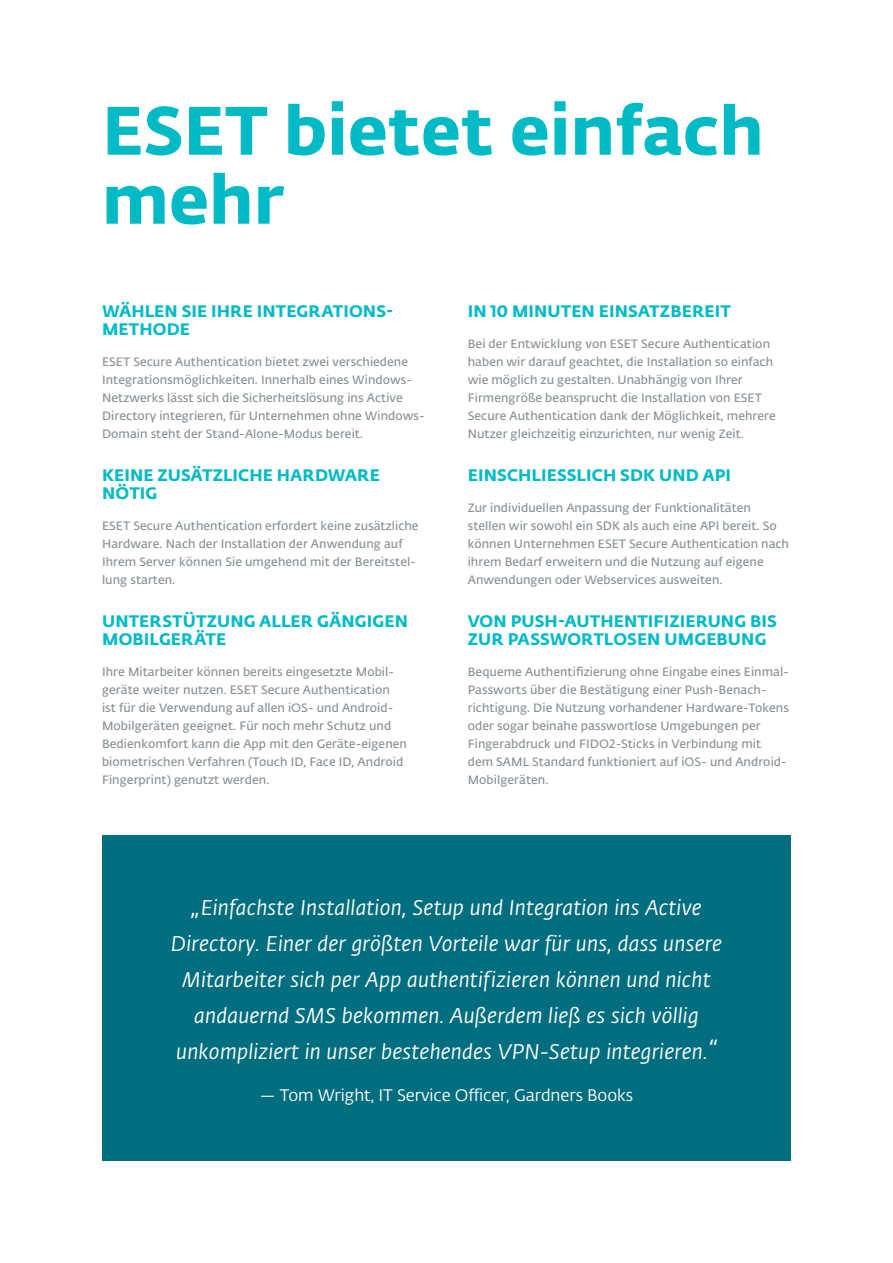
<style>
.page{position:relative;width:893px;height:1263px;background:#fff}
.page>*{position:absolute;margin:0;border:0;box-sizing:border-box;transform-origin:0 0}
.t1{font:67.5px/69px "Fedra Sans Alt Pro Bold LF";letter-spacing:.005em;color:#00bac6}
.t2{font:21px/36px "Fedra Sans Alt Pro Book Italic LF";letter-spacing:.01em;color:#fff;text-align:center}
.t3{font:16.5px/18px "Fedra Sans Alt Pro Bold LF";letter-spacing:.01em;color:#00bac6}
.t4{font:16.5px "Fedra Sans Alt Pro Book LF";letter-spacing:-.005em;color:#fff}
.t5{font:12px/18px "Fedra Sans Alt Pro Demi LF";letter-spacing:.005em;color:#879197}
.s1{font-size:25.5px}
</style>
<div class="page">
<div style="left:102px;top:835px;width:689px;height:326px;background:#006e7e"></div>
<h1 class="t1" style="left:102px;top:91px;width:663px">ESET bietet einfach mehr</h1>
<h3 class="t3" style="left:102px;top:301px;width:293px">WÄHLEN SIE IHRE INTEGRATIONS-<br>METHODE</h3>
<p class="t5" style="left:102px;top:352px;width:324px">ESET Secure Authentication bietet zwei verschiedene Integrationsmöglichkeiten. Innerhalb eines Windows-Netzwerks lässt sich die Sicherheitslösung ins Active Directory integrieren, für Unternehmen ohne Windows-Domain steht der Stand-Alone-Modus bereit.</p>
<h3 class="t3" style="left:102px;top:465px;width:279px">KEINE ZUSÄTZLICHE HARDWARE<br>NÖTIG</h3>
<p class="t5" style="left:102px;top:516px;width:318px">ESET Secure Authentication erfordert keine zusätzliche Hardware. Nach der Installation der Anwendung auf Ihrem Server können Sie umgehend mit der Bereitstel&shy;lung starten.</p>
<h3 class="t3" style="left:102px;top:611px;width:307px">UNTERSTÜTZUNG ALLER GÄNGIGEN<br>MOBILGERÄTE</h3>
<p class="t5" style="left:102px;top:662px;width:306px">Ihre Mitarbeiter können bereits eingesetzte Mobil&shy;geräte weiter nutzen. ESET Secure Authentication<br>ist für die Verwendung auf allen iOS- und Android-Mobilgeräten geeignet. Für noch mehr Schutz und Bedienkomfort kann die App mit den Geräte-eigenen biometrischen Verfahren (Touch ID, Face ID, Android Fingerprint) genutzt werden.</p>
<h3 class="t3" style="left:468px;top:301px;width:264px">IN 10 MINUTEN EINSATZBEREIT</h3>
<p class="t5" style="left:468px;top:334px;width:310px">Bei der Entwicklung von ESET Secure Authentication haben wir darauf geachtet, die Installation so einfach wie möglich zu gestalten. Unabhängig von Ihrer Firmengröße beansprucht die Installation von ESET Secure Authentication dank der Möglichkeit, mehrere Nutzer gleichzeitig einzurichten, nur wenig Zeit.</p>
<h3 class="t3" style="left:468px;top:465px;width:265px">EINSCHLIESSLICH SDK UND API</h3>
<p class="t5" style="left:468px;top:498px;width:323px">Zur individuellen Anpassung der Funktionalitäten stellen wir sowohl ein SDK als auch eine API bereit. So können Unternehmen ESET Secure Authentication nach ihrem Bedarf erweitern und die Nutzung auf eigene Anwendungen oder Webservices ausweiten.</p>
<h3 class="t3" style="left:468px;top:611px;width:310px">VON PUSH-AUTHENTIFIZIERUNG BIS<br>ZUR PASSWORTLOSEN UMGEBUNG</h3>
<p class="t5" style="left:468px;top:662px;width:323px">Bequeme Authentifizierung ohne Eingabe eines Einmal-Passworts über die Bestätigung einer Push-Benach&shy;richtigung. Die Nutzung vorhandener Hardware-Tokens oder sogar beinahe passwortlose Umgebungen per Fingerabdruck und FIDO2-Sticks in Verbindung mit dem SAML Standard funktioniert auf iOS- und Android-Mobilgeräten.</p>
<p class="t2" style="left:171px;top:889px;width:553px"><span class="s1">„</span>Einfachste Installation, Setup und Integration ins Active Directory. Einer der größten Vorteile war für uns, dass unsere Mitarbeiter sich per App authentifizieren können und nicht andauernd SMS bekommen. Außerdem ließ es sich völlig unkompliziert in unser bestehendes VPN-Setup integrieren.<span class="s1">“</span></p>
<h3 class="t4" style="left:260px;top:1084px;width:375px">— Tom Wright, IT Service Officer, Gardners Books</h3>
</div>
